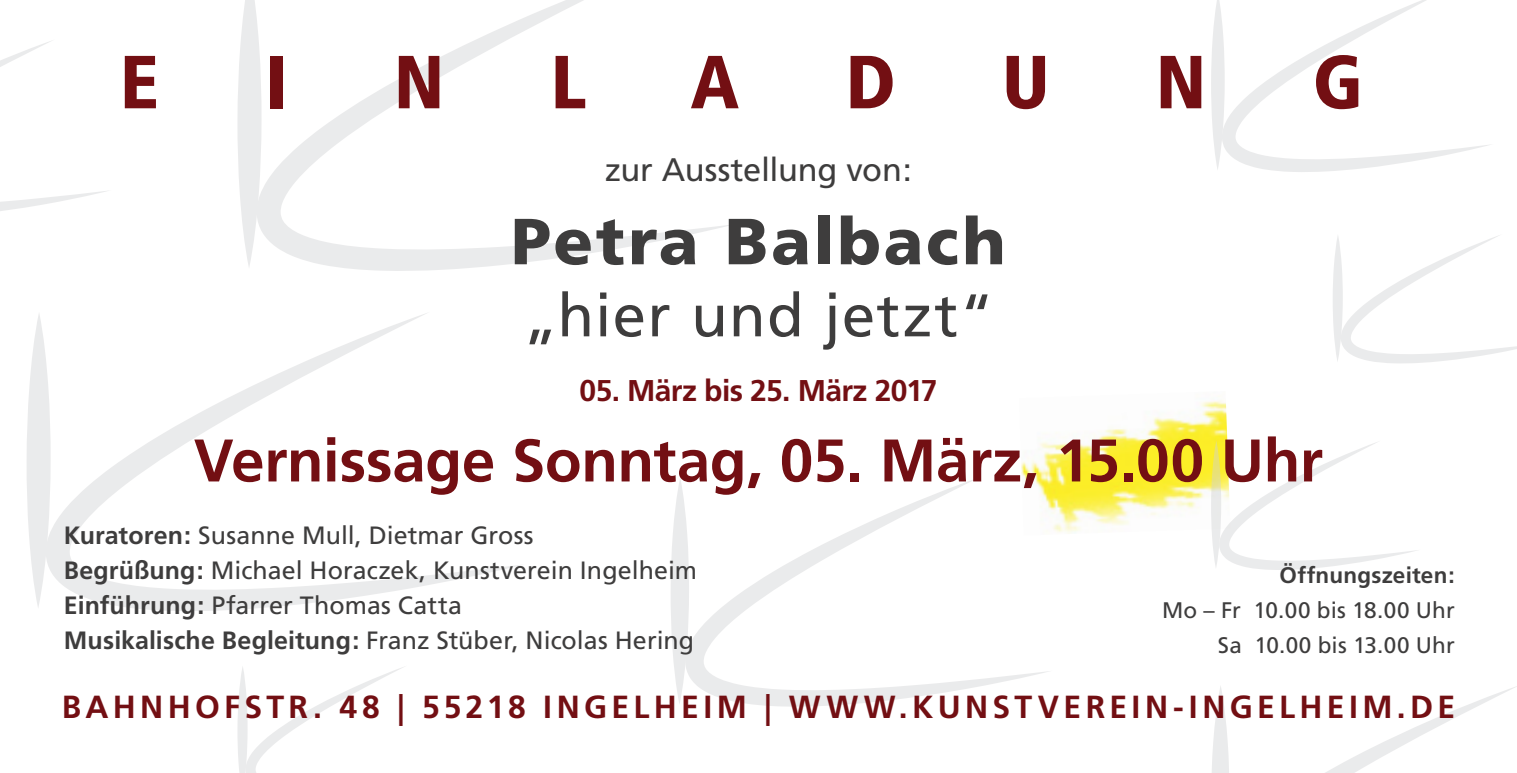
<style>
.page{position:relative;width:1517px;height:773px;background:#fff}
.page>*{position:absolute;margin:0;border:0;box-sizing:border-box;transform-origin:0 0}
.t1{font:900 condensed 75px "Frutiger";color:#730f13}
.t2{font:900 65px "Frutiger";letter-spacing:.04em;color:#3e3d3d}
.t3{font:700 60px "Frutiger";letter-spacing:-.005em;color:#730f13}
.t4{font:60px "Frutiger";letter-spacing:.025em;color:#3e3d3d}
.t5{font:32.5px "Frutiger";letter-spacing:-.005em;color:#3e3d3d}
.t6{font:700 32px "Frutiger";letter-spacing:.135em;color:#730f13}
.t7{font:700 30px "Frutiger";letter-spacing:-.02em;color:#730f13}
.t8{font:25px "Frutiger";color:#3e3d3d}
.t9{font:22.5px "Frutiger";letter-spacing:.005em;color:#3e3d3d}
.t10{font:700 22.5px "Frutiger";letter-spacing:.01em;color:#3e3d3d}
.s1{font-weight:700}
</style>
<div class="page">
<img style="left:1021px;top:396px;width:207px;height:138px">
<svg style="left:0;top:41px;width:106px;height:170px"></svg>
<svg style="left:262px;top:0;width:468px;height:271px"></svg>
<svg style="left:237px;top:0;width:25px;height:266px"></svg>
<svg style="left:51px;top:313px;width:469px;height:298px"></svg>
<svg style="left:27px;top:314px;width:24px;height:293px"></svg>
<svg style="left:689px;top:477px;width:363px;height:229px"></svg>
<svg style="left:671px;top:479px;width:18px;height:225px"></svg>
<svg style="left:1212px;top:686px;width:305px;height:86px"></svg>
<svg style="left:237px;top:667px;width:166px;height:105px"></svg>
<svg style="left:1211px;top:440px;width:206px;height:130px"></svg>
<svg style="left:1333px;top:236px;width:184px;height:127px"></svg>
<svg style="left:1211px;top:0;width:277px;height:172px"></svg>
<p class="t1" style="left:120px;top:37px;width:40px">E</p>
<p class="t1" style="left:265px;top:37px;width:24px">I</p>
<p class="t1" style="left:394px;top:37px;width:52px">N</p>
<p class="t1" style="left:550px;top:37px;width:38px">L</p>
<p class="t1" style="left:690px;top:37px;width:50px">A</p>
<p class="t1" style="left:845px;top:37px;width:52px">D</p>
<p class="t1" style="left:1002px;top:37px;width:49px">U</p>
<p class="t1" style="left:1156px;top:37px;width:52px">N</p>
<p class="t1" style="left:1312px;top:37px;width:52px">G</p>
<p class="t5" style="left:605px;top:151px;width:308px">zur Ausstellung von:</p>
<p class="t2" style="left:511px;top:202px;width:496px">Petra Balbach</p>
<p class="t4" style="left:523px;top:280px;width:471px">„hier und jetzt“</p>
<p class="t7" style="left:579px;top:373px;width:359px">05. März bis 25. März 2017</p>
<p class="t3" style="left:194px;top:425px;width:1131px">Vernissage Sonntag, 05. März, 15.00 Uhr</p>
<p class="t8" style="left:64px;top:520px;width:471px"><span class="s1">Kuratoren:</span> Susanne Mull, Dietmar Gross</p>
<p class="t8" style="left:64px;top:555px;width:635px"><span class="s1">Begrüßung:</span> Michael Horaczek, Kunstverein Ingelheim</p>
<p class="t8" style="left:64px;top:590px;width:400px"><span class="s1">Einführung:</span> Pfarrer Thomas Catta</p>
<p class="t8" style="left:64px;top:625px;width:632px"><span class="s1">Musikalische Begleitung:</span> Franz Stüber, Nicolas Hering</p>
<p class="t10" style="left:1279px;top:562px;width:177px">Öffnungszeiten:</p>
<p class="t9" style="left:1162px;top:597px;width:294px">Mo – Fr 10.00 bis 18.00 Uhr</p>
<p class="t9" style="left:1218px;top:632px;width:238px">Sa 10.00 bis 13.00 Uhr</p>
<p class="t6" style="left:62px;top:688px;width:1395px">BAHNHOFSTR. 48 | 55218 INGELHEIM | WWW.KUNSTVEREIN-INGELHEIM.DE</p>
</div>
